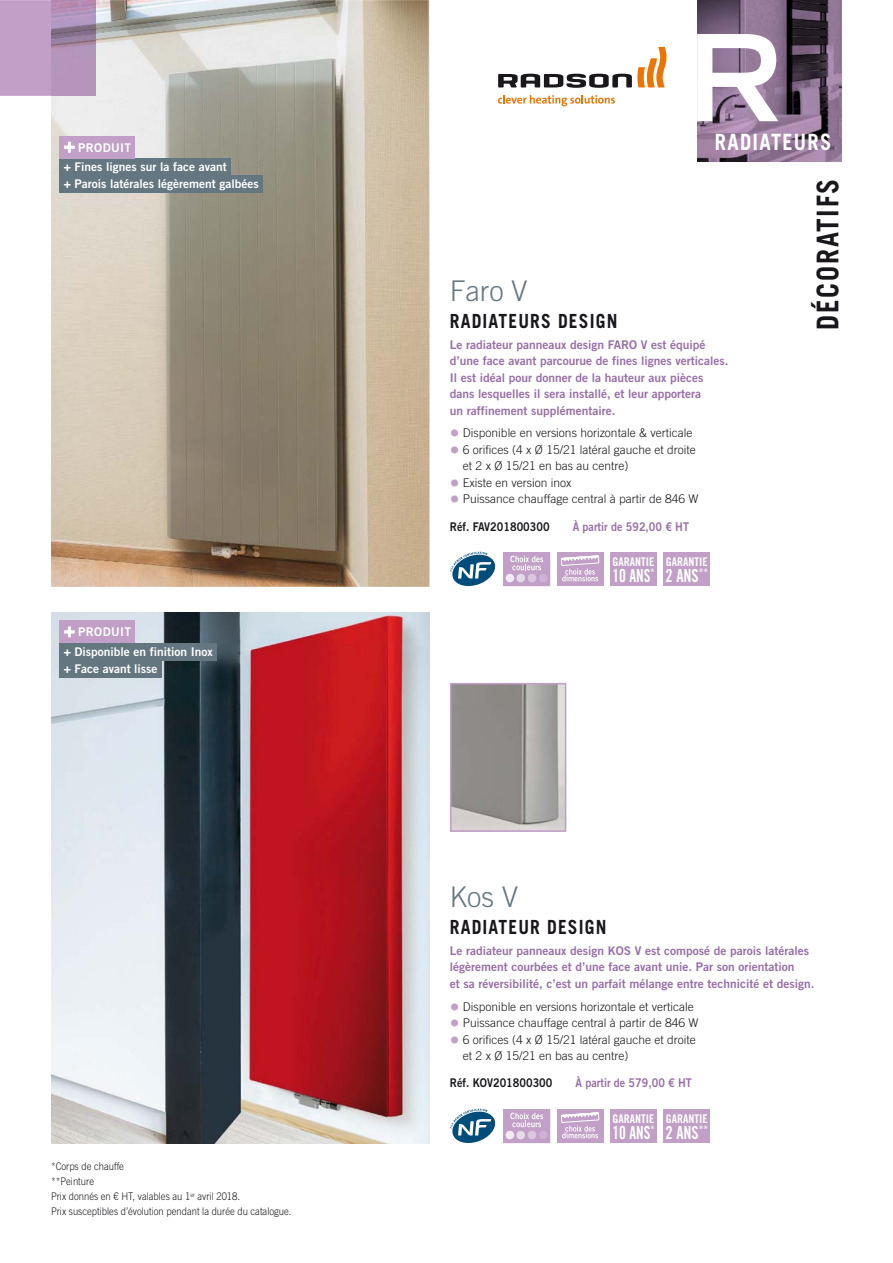
<style>
.page{position:relative;width:893px;height:1263px;background:#fff}
.page>*{position:absolute;margin:0;border:0;box-sizing:border-box;transform-origin:0 0}
.t1{font:700 30px "Trade Gothic LT Std";letter-spacing:.065em;color:#1a171c;scale:.9 1}
.t2{font:300 28.5px "Trade Gothic LT Std";color:#64767f}
.t3{font:700 22.5px "Trade Gothic LT Std";letter-spacing:.065em;color:#fff;scale:.9 1}
.t4{font:700 19.5px "Trade Gothic LT Std";letter-spacing:.065em;color:#1a171c;scale:.9 1}
.t5{font:18px "Trade Gothic LT Std Bd Cn 20";color:#fff;scale:.85 1}
.t6{font:18px "Trade Gothic LT Std Bd Cn 20";color:#fff;scale:.9 1}
.t7{font:12px/16.5px "Trade Gothic LT Std Bd 2";color:#986ea9}
.t8{font:300 12px/16.5px "Trade Gothic LT Std";color:#1a171c}
.t9{font:12px "Trade Gothic LT Std Bd 2";color:#fff}
.t10{font:12px "Trade Gothic LT Std Bd 2";color:#986ea9;scale:.9 1}
.t11{font:12px "Trade Gothic LT Std Bd 2";color:#1a171c;scale:.9 1}
.t12{font:12px "Trade Gothic LT Std Bd Cn 20";color:#fff}
.t13{font:12px "Trade Gothic LT Std Bd 2";letter-spacing:.03em;color:#fff}
.t14{font:300 10.5px/15px "Trade Gothic LT Std";color:#1a171c;scale:.9 1}
.s1{font-family:"Trade Gothic LT Std";font-weight:700}
.s2{font-size:19.5px;color:#c19fc7}
</style>
<div class="page">
<img style="left:51px;top:612px;width:378px;height:532px">
<img style="left:453px;top:686px;width:110px;height:143px">
<div style="left:450px;top:683px;width:116px;height:149px;border:2px solid #c19fc7"></div>
<img style="left:51px;top:0;width:378px;height:587px">
<div style="left:60px;top:158px;width:171px;height:17px;background:#64767f"></div>
<div style="left:60px;top:136px;width:75px;height:22px;background:#c19fc7"></div>
<svg style="left:64px;top:142px;width:11px;height:11px"></svg>
<svg style="left:697px;top:0;width:145px;height:162px"></svg>
<svg style="left:450px;top:552px;width:46px;height:34px"></svg>
<svg style="left:503px;top:552px;width:47px;height:34px"></svg>
<svg style="left:557px;top:552px;width:47px;height:34px"></svg>
<div style="left:610px;top:552px;width:47px;height:34px;background:#c19fc7"></div>
<div style="left:663px;top:552px;width:47px;height:34px;background:#c19fc7"></div>
<svg style="left:450px;top:1109px;width:46px;height:34px"></svg>
<svg style="left:503px;top:1109px;width:47px;height:34px"></svg>
<div style="left:557px;top:1109px;width:47px;height:34px;background:#c19fc7"></div>
<svg style="left:561px;top:1112px;width:38px;height:26px"></svg>
<div style="left:610px;top:1109px;width:47px;height:34px;background:#c19fc7"></div>
<div style="left:663px;top:1109px;width:47px;height:34px;background:#c19fc7"></div>
<div style="left:0;top:0;width:51px;height:96px;background:#c19fc7"></div>
<img style="left:51px;top:0;width:45px;height:96px">
<div style="left:60px;top:175px;width:203px;height:18px;background:#64767f"></div>
<div style="left:60px;top:643px;width:157px;height:17px;background:#64767f"></div>
<div style="left:60px;top:621px;width:75px;height:22px;background:#c19fc7"></div>
<svg style="left:64px;top:626px;width:11px;height:11px"></svg>
<div style="left:60px;top:660px;width:102px;height:17px;background:#64767f"></div>
<svg style="left:498px;top:47px;width:168px;height:41px"></svg>
<svg style="left:498px;top:95px;width:117px;height:11px"></svg>
<p class="t13" style="left:78px;top:143px;width:54px">PRODUIT</p>
<h3 class="t3" style="left:715px;top:134px;width:131px">RADIATEURS</h3>
<h1 class="t1" style="left:817px;top:330px;width:169px;rotate:-90deg">DÉCORATIFS</h1>
<p class="t9" style="left:64px;top:163px;width:164px"><span class="s1">+</span> Fines lignes sur la face avant</p>
<p class="t9" style="left:64px;top:180px;width:196px"><span class="s1">+</span> Parois latérales légèrement galbées</p>
<h2 class="t2" style="left:450px;top:280px;width:79px">Faro V</h2>
<h3 class="t4" style="left:450px;top:314px;width:188px">RADIATEURS DESIGN</h3>
<p class="t7" style="left:450px;top:337px;width:280px">Le radiateur panneaux design FARO V est équipé d’une face avant parcourue de fines lignes verticales.<br>Il est idéal pour donner de la hauteur aux pièces dans lesquelles il sera installé, et leur apportera<br>un raffinement supplémentaire.</p>
<p class="t8" style="left:450px;top:426px;width:244px"><span class="s2">•</span> Disponible en versions horizontale &amp; verticale</p>
<p class="t8" style="left:463px;top:442px;width:234px;text-indent:-13px"><span class="s2">•</span> 6 orifices (4 x Ø 15/21 latéral gauche et droite et 2 x Ø 15/21 en bas au centre)</p>
<p class="t8" style="left:450px;top:475px;width:123px"><span class="s2">•</span> Existe en version inox</p>
<p class="t8" style="left:450px;top:492px;width:250px"><span class="s2">•</span> Puissance chauffage central à partir de 846 W</p>
<p class="t11" style="left:450px;top:522px;width:112px">Réf. FAV201800300</p>
<p class="t10" style="left:573px;top:522px;width:131px">À partir de 592,00 € HT</p>
<p class="t12" style="left:612px;top:554px;width:43px">GARANTIE</p>
<h3 class="t5" style="left:612px;top:565px;width:51px">10 ANS<sup>*</sup></h3>
<p class="t12" style="left:666px;top:554px;width:43px">GARANTIE</p>
<h3 class="t6" style="left:665px;top:565px;width:49px">2 ANS<sup>**</sup></h3>
<p class="t13" style="left:78px;top:628px;width:54px">PRODUIT</p>
<p class="t9" style="left:64px;top:664px;width:95px"><span class="s1">+</span> Face avant lisse</p>
<p class="t9" style="left:64px;top:647px;width:150px"><span class="s1">+</span> Disponible en finition Inox</p>
<p class="t14" style="left:51px;top:1159px;width:83px">*Corps de chauffe **Peinture</p>
<p class="t14" style="left:51px;top:1190px;width:269px">Prix donnés en € HT, valables au 1<sup>er</sup> avril 2018.<br>Prix susceptibles d’évolution pendant la durée du catalogue.</p>
<h2 class="t2" style="left:450px;top:887px;width:70px">Kos V</h2>
<h3 class="t4" style="left:450px;top:920px;width:176px">RADIATEUR DESIGN</h3>
<p class="t7" style="left:450px;top:943px;width:366px">Le radiateur panneaux design KOS V est composé de parois latérales légèrement courbées et d’une face avant unie. Par son orientation<br>et sa réversibilité, c’est un parfait mélange entre technicité et design.</p>
<p class="t8" style="left:450px;top:999px;width:245px"><span class="s2">•</span> Disponible en versions horizontale et verticale</p>
<p class="t8" style="left:450px;top:1016px;width:250px"><span class="s2">•</span> Puissance chauffage central à partir de 846 W</p>
<p class="t8" style="left:463px;top:1032px;width:234px;text-indent:-13px"><span class="s2">•</span> 6 orifices (4 x Ø 15/21 latéral gauche et droite et 2 x Ø 15/21 en bas au centre)</p>
<p class="t11" style="left:450px;top:1079px;width:115px">Réf. KOV201800300</p>
<p class="t10" style="left:575px;top:1079px;width:131px">À partir de 579,00 € HT</p>
<p class="t12" style="left:612px;top:1111px;width:43px">GARANTIE</p>
<h3 class="t5" style="left:612px;top:1122px;width:51px">10 ANS<sup>*</sup></h3>
<p class="t12" style="left:666px;top:1111px;width:43px">GARANTIE</p>
<h3 class="t6" style="left:665px;top:1122px;width:49px">2 ANS<sup>**</sup></h3>
</div>
